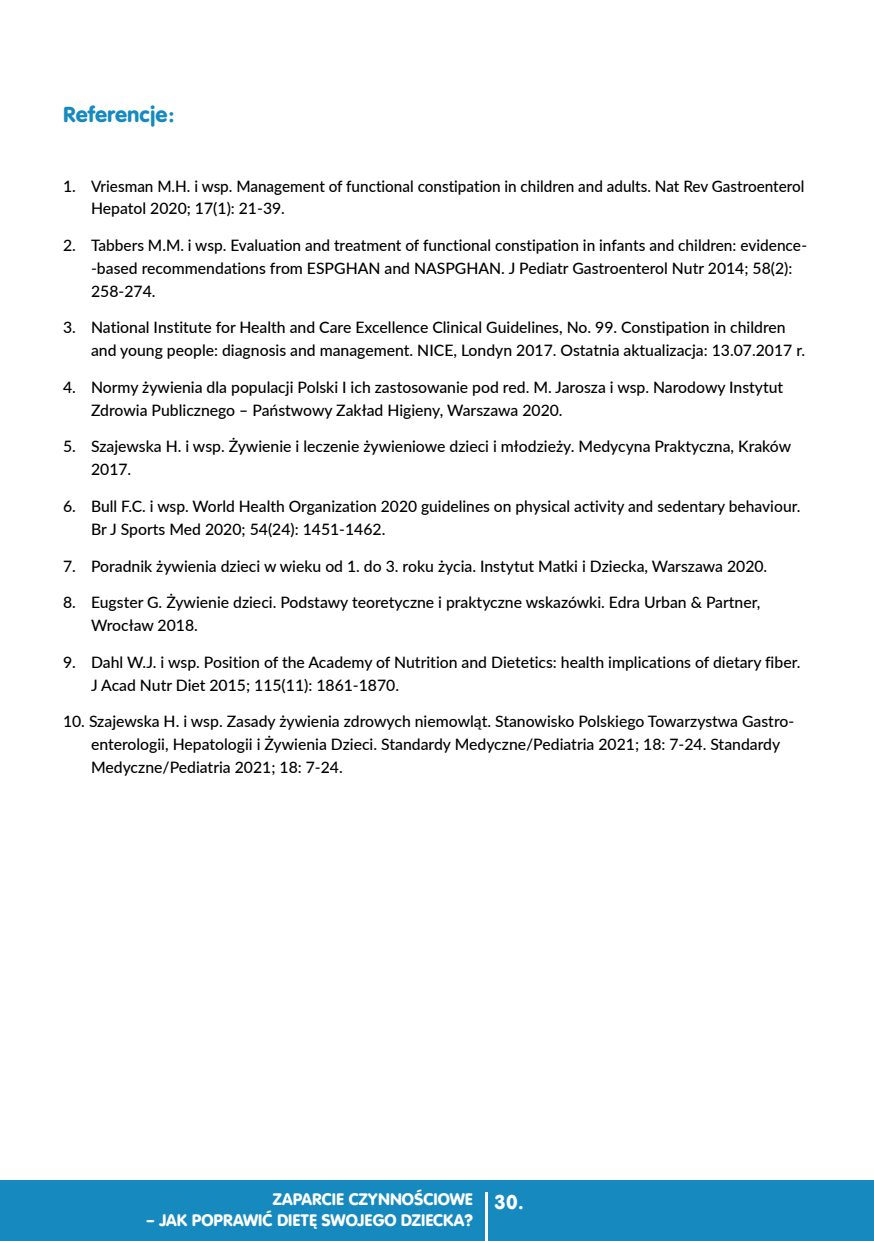
<style>
.page{position:relative;width:874px;height:1241px;background:#fff}
.page>*{position:absolute;margin:0;border:0;box-sizing:border-box;transform-origin:0 0}
.t1{font:22.75px "VAG Rundschrift D";letter-spacing:-.015em;color:#168abf}
.t2{font:17.5px "VAG Rundschrift D";color:#fff}
.t3{font:500 15.75px/22.8px "Lato";color:#000}
.s1{font-size:21px}
</style>
<div class="page">
<div style="left:0;top:1179px;width:872px;height:61px;background:#168abf"></div>
<hr style="left:485px;top:1191px;width:2px;height:49px;background:#fff">
<h1 class="t1" style="left:63px;top:101px;width:113px">Referencje:</h1>
<p class="t3" style="left:91px;top:174px;width:714px;text-indent:-28px">1. Vriesman M.H. i wsp. Management of functional constipation in children and adults. Nat Rev Gastroenterol<br>Hepatol 2020; 17(1): 21-39.</p>
<p class="t3" style="left:91px;top:233px;width:717px;text-indent:-28px">2. Tabbers M.M. i wsp. Evaluation and treatment of functional constipation in infants and children: evidence--based recommendations from ESPGHAN and NASPGHAN. J Pediatr Gastroenterol Nutr 2014; 58(2):<br>258-274.</p>
<p class="t3" style="left:91px;top:315px;width:715px;text-indent:-28px">3. National Institute for Health and Care Excellence Clinical Guidelines, No. 99. Constipation in children and young people: diagnosis and management. NICE, Londyn 2017. Ostatnia aktualizacja: 13.07.2017 r.</p>
<p class="t3" style="left:91px;top:375px;width:693px;text-indent:-28px">4. Normy żywienia dla populacji Polski I ich zastosowanie pod red. M. Jarosza i wsp. Narodowy Instytut<br>Zdrowia Publicznego – Państwowy Zakład Higieny, Warszawa 2020.</p>
<p class="t3" style="left:91px;top:434px;width:701px;text-indent:-28px">5. Szajewska H. i wsp. Żywienie i leczenie żywieniowe dzieci i młodzieży. Medycyna Praktyczna, Kraków<br>2017.</p>
<p class="t3" style="left:91px;top:494px;width:710px;text-indent:-28px">6. Bull F.C. i wsp. World Health Organization 2020 guidelines on physical activity and sedentary behaviour.<br>Br J Sports Med 2020; 54(24): 1451-1462.</p>
<p class="t3" style="left:63px;top:553px;width:705px">7. Poradnik żywienia dzieci w wieku od 1. do 3. roku życia. Instytut Matki i Dziecka, Warszawa 2020.</p>
<p class="t3" style="left:91px;top:590px;width:670px;text-indent:-28px">8. Eugster G. Żywienie dzieci. Podstawy teoretyczne i praktyczne wskazówki. Edra Urban &amp; Partner,<br>Wrocław 2018.</p>
<p class="t3" style="left:91px;top:650px;width:710px;text-indent:-28px">9. Dahl W.J. i wsp. Position of the Academy of Nutrition and Dietetics: health implications of dietary fiber.<br>J Acad Nutr Diet 2015; 115(11): 1861-1870.</p>
<p class="t3" style="left:91px;top:709px;width:704px;text-indent:-28px">10. Szajewska H. i wsp. Zasady żywienia zdrowych niemowląt. Stanowisko Polskiego Towarzystwa Gastro&shy;enterologii, Hepatologii i Żywienia Dzieci. Standardy Medyczne/Pediatria 2021; 18: 7-24. Standardy<br>Medyczne/Pediatria 2021; 18: 7-24.</p>
<p class="t2" style="left:272px;top:1188px;width:252px">ZAPARCIE CZYNNOŚCIOWE <span class="s1">30.</span></p>
<p class="t2" style="left:146px;top:1209px;width:328px">– JAK POPRAWIĆ DIETĘ SWOJEGO DZIECKA?</p>
</div>
